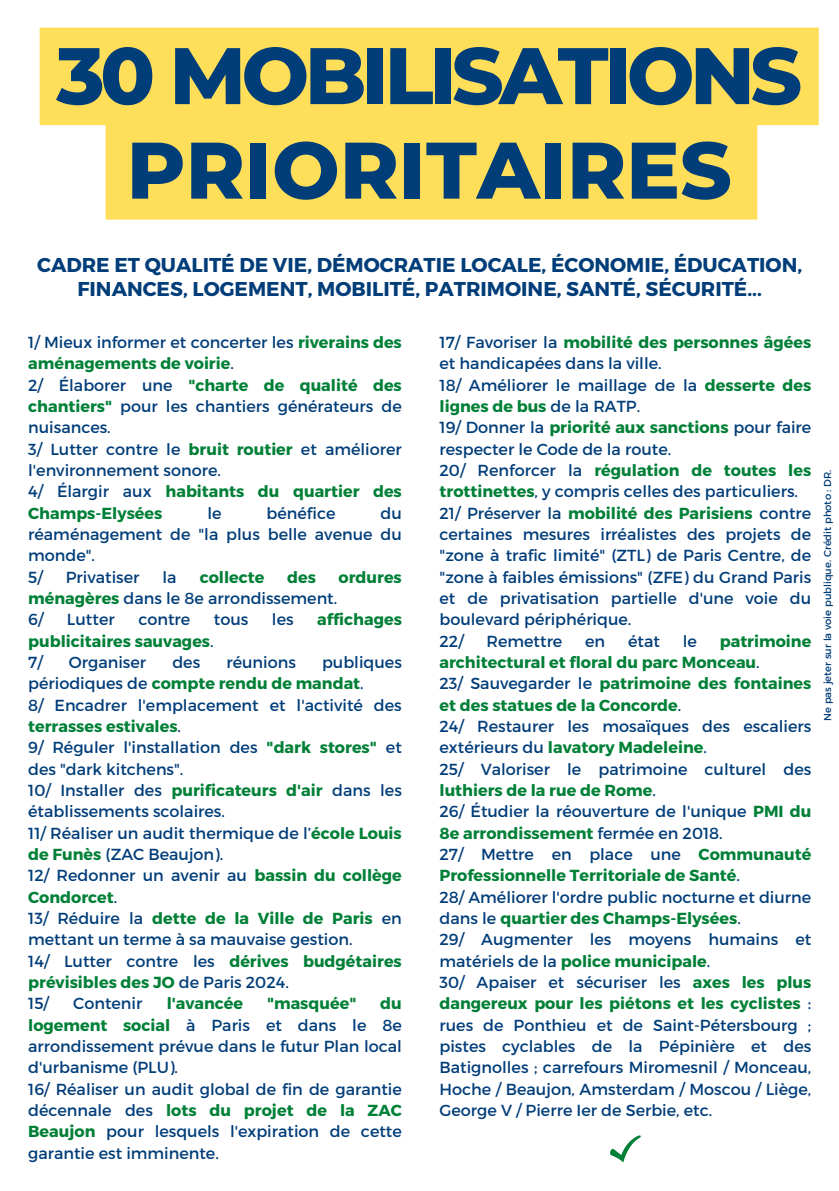
<style>
.page{position:relative;width:839px;height:1191px;background:#fff}
.page>*{position:absolute;margin:0;border:0;box-sizing:border-box;transform-origin:0 0}
.t1{font:800 80px/94.4px "Montserrat";letter-spacing:-.055em;color:#003d79;text-align:center}
.t2{font:700 20px/24px "Montserrat";color:#003d79;text-align:center}
.t3{font:16px/21.4px "Montserrat";color:#003d79}
.t4{font:700 16px/21.4px "Montserrat";color:#008037}
.t5{font:10px "Montserrat";color:#003d79}
.s1{font-weight:700;color:#008037}
.s2{font-weight:400;color:#003d79}
</style>
<div class="page">
<svg style="left:610px;top:1135px;width:31px;height:27px"></svg>
<svg style="left:40px;top:28px;width:778px;height:192px;fill:#ffde59"></svg>
<h1 class="t1" style="left:56px;top:28px;width:747px">30 MOBILISATIONS<br>PRIORITAIRES</h1>
<p class="t2" style="left:37px;top:252px;width:766px">CADRE ET QUALITÉ DE VIE, DÉMOCRATIE LOCALE, ÉCONOMIE, ÉDUCATION,<br>FINANCES, LOGEMENT, MOBILITÉ, PATRIMOINE, SANTÉ, SÉCURITÉ...</p>
<p class="t3" style="left:28px;top:331px;width:375px">1/ Mieux informer et concerter les <span class="s1">riverains des aménagements de voirie</span>.<br>2/ Élaborer une <span class="s1">"charte de qualité des chantiers"</span> pour les chantiers générateurs de nuisances.<br>3/ Lutter contre le <span class="s1">bruit routier</span> et améliorer l'environnement sonore.<br>4/ Élargir aux <span class="s1">habitants du quartier des Champs-Elysées</span></p>
<p class="t3" style="left:439px;top:331px;width:373px">17/ Favoriser la <span class="s1">mobilité des personnes âgées </span>et handicapées dans la ville.<br>18/ Améliorer le maillage de la <span class="s1">desserte des lignes de bus</span> de la RATP.<br>19/ Donner la <span class="s1">priorité aux sanctions</span> pour faire respecter le Code de la route.<br>20/ Renforcer la <span class="s1">régulation de toutes les trottinettes</span>, y compris celles des particuliers.<br>21/ Préserver la <span class="s1">mobilité des Parisiens</span> contre certaines mesures irréalistes des projets de "zone à trafic limité" (ZTL) de Paris Centre, de "zone à faibles émissions" (ZFE) du Grand Paris et de privatisation partielle d'une voie du boulevard périphérique.<br>22/</p>
<p class="t3" style="left:207px;top:502px;width:16px">le</p>
<p class="t3" style="left:266px;top:502px;width:70px">bénéfice</p>
<p class="t3" style="left:28px;top:502px;width:375px;text-indent:352px">du réaménagement de "la plus belle avenue du monde".<br>5/</p>
<p class="t3" style="left:66px;top:566px;width:75px">Privatiser</p>
<p class="t3" style="left:162px;top:566px;width:16px">la</p>
<p class="t4" style="left:200px;top:566px;width:66px">collecte</p>
<p class="t4" style="left:287px;top:566px;width:30px">des</p>
<p class="t4" style="left:338px;top:566px;width:65px">ordures</p>
<p class="t3" style="left:28px;top:587px;width:310px"><span class="s1">ménagères</span> dans le 8e arrondissement.<br>6/</p>
<p class="t3" style="left:67px;top:608px;width:49px">Lutter</p>
<p class="t3" style="left:138px;top:608px;width:53px">contre</p>
<p class="t3" style="left:214px;top:608px;width:36px">tous</p>
<p class="t3" style="left:272px;top:608px;width:23px">les</p>
<p class="t4" style="left:317px;top:608px;width:86px">affichages</p>
<p class="t4" style="left:28px;top:630px;width:187px">publicitaires sauvages<span class="s2">.<br>7/</span></p>
<p class="t3" style="left:439px;top:630px;width:373px;text-indent:280px"><span class="s1">patrimoine architectural et floral du parc Monceau</span>.<br>23/ Sauvegarder le <span class="s1">patrimoine des fontaines et des statues de la Concorde</span>.<br>24/ Restaurer les mosaïques des escaliers extérieurs du <span class="s1">lavatory Madeleine</span>.<br>25/ Valoriser le patrimoine culturel des <span class="s1">luthiers de la rue de Rome</span>.<br>26/ Étudier la réouverture de l'unique <span class="s1">PMI du 8e arrondissement</span> fermée en 2018.<br>27/ Mettre en place une <span class="s1">Communauté Professionnelle Territoriale de Santé</span>.<br>28/ Améliorer l'ordre public nocturne et diurne dans le <span class="s1">quartier des Champs-Elysées</span>.<br>29/ Augmenter les moyens humains et matériels de la <span class="s1">police municipale</span>.<br>30/ Apaiser et sécuriser les <span class="s1">axes les plus dangereux pour les piétons et les cyclistes</span> : rues de Ponthieu et de Saint-Pétersbourg ; pistes cyclables de la Pépinière et des Batignolles ; carrefours Miromesnil / Monceau, Hoche / Beaujon, Amsterdam / Moscou / Liège, George V / Pierre Ier de Serbie, etc.</p>
<p class="t3" style="left:486px;top:630px;width:77px">Remettre</p>
<p class="t3" style="left:585px;top:630px;width:22px">en</p>
<p class="t3" style="left:628px;top:630px;width:33px">état</p>
<p class="t3" style="left:682px;top:630px;width:16px">le</p>
<p class="t3" style="left:69px;top:651px;width:79px">Organiser</p>
<p class="t3" style="left:172px;top:651px;width:29px">des</p>
<p class="t3" style="left:226px;top:651px;width:71px">réunions</p>
<p class="t3" style="left:28px;top:651px;width:375px;text-indent:294px">publiques périodiques de <span class="s1">compte rendu de mandat</span>.<br>8/ Encadrer l'emplacement et l'activité des <span class="s1">terrasses estivales</span>.<br>9/ Réguler l'installation des <span class="s1">"dark stores"</span> et des "dark kitchens".<br>10/ Installer des <span class="s1">purificateurs d'air</span> dans les établissements scolaires.<br>11/ Réaliser un audit thermique de l’<span class="s1">école Louis de Funès</span> (ZAC Beaujon).<br>12/ Redonner un avenir au <span class="s1">bassin du collège<br>Condorcet</span>.<br>13/ Réduire la <span class="s1">dette de la Ville de Paris</span> en mettant un terme à sa mauvaise gestion.<br>14/ Lutter contre les <span class="s1">dérives budgétaires prévisibles des JO</span> de Paris 2024.<br>15/</p>
<p class="t3" style="left:73px;top:992px;width:71px">Contenir</p>
<p class="t4" style="left:167px;top:992px;width:78px">l'avancée</p>
<p class="t4" style="left:267px;top:992px;width:91px">"masquée"</p>
<p class="t3" style="left:28px;top:992px;width:375px;text-indent:352px"><span class="s1">du logement social</span> à Paris et dans le 8e arrondissement prévue dans le futur Plan local d'urbanisme (PLU).<br>16/ Réaliser un audit global de fin de garantie décennale des <span class="s1">lots du projet de la ZAC<br>Beaujon</span> pour lesquels l'expiration de cette garantie est imminente.</p>
<p class="t5" style="left:821px;top:721px;width:253px;rotate:-90deg">Ne pas jeter sur la voie publique. Crédit photo : DR.</p>
</div>
